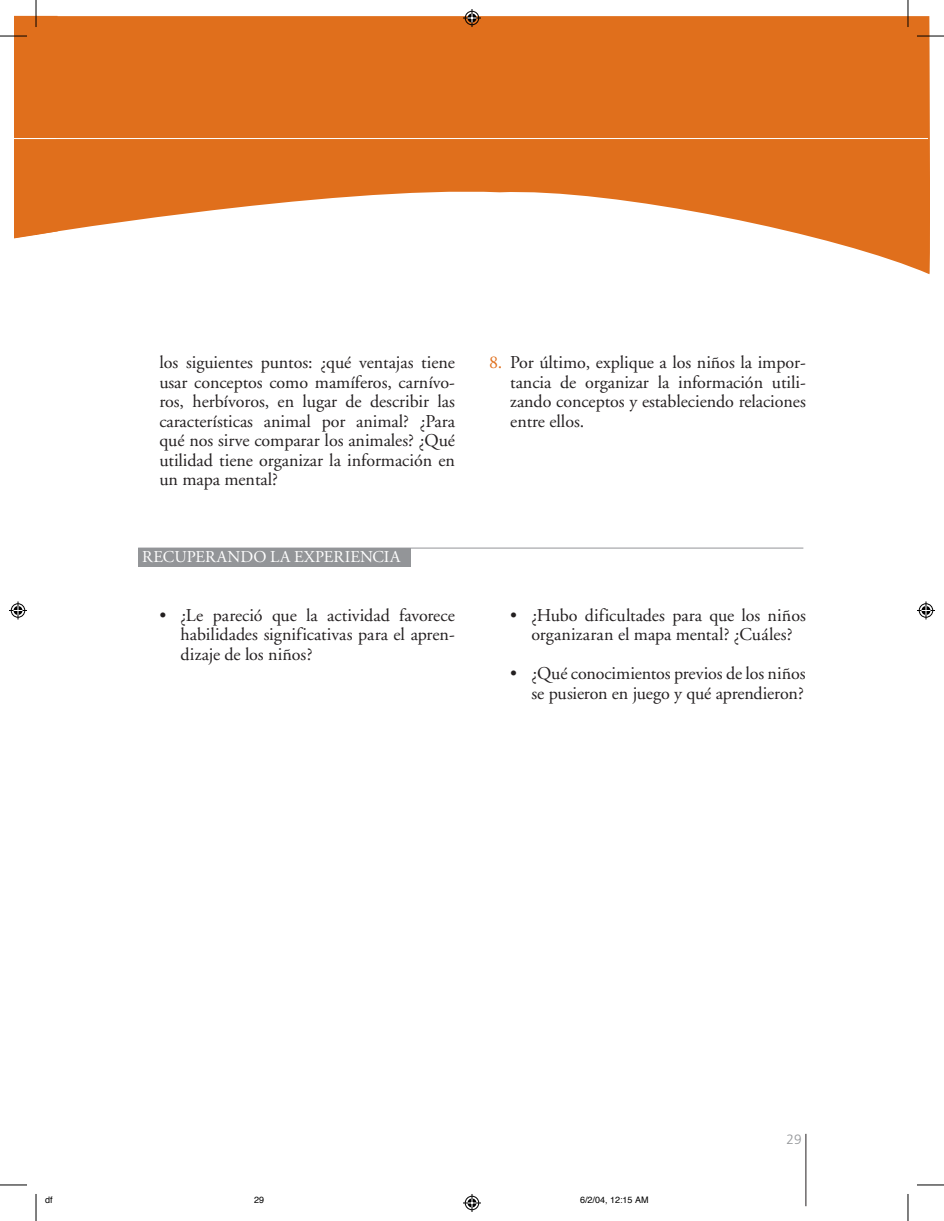
<style>
.page{position:relative;width:944px;height:1221px;background:#fff}
.page>*{position:absolute;margin:0;border:0;box-sizing:border-box;transform-origin:0 0}
.puntos_2col{font:18px/19.5px "Adobe Garamond";letter-spacing:-.005em;color:#231f20;text-align:justify}
.balazo_2_col{font:18px/19.5px "Adobe Garamond";letter-spacing:-.005em;color:#231f20;text-align:justify}
.t1{font:16.5px "Adobe Garamond";color:#fff}
.t2{font:300 13.5px "Frutiger";color:#939598}
.t3{font:9px "Helvetica";color:#000}
.s1{color:#e06f1c}
</style>
<div class="page">
<svg style="left:58px;top:16px;width:871px;height:258px;fill:#e06f1c"></svg>
<hr style="left:805px;top:1133px;width:1px;height:72px;background:#231f20">
<hr style="left:36px;top:138px;width:892px;height:1px;background:#fff">
<div style="left:138px;top:547px;width:272px;height:19px;background:#939598"></div>
<hr style="left:138px;top:547px;width:665px;height:1px;background:#939598">
<svg style="left:0;top:0;width:58px;height:239px"></svg>
<svg style="left:907px;top:0;width:1px;height:27px"></svg>
<svg style="left:917px;top:36px;width:27px;height:1px"></svg>
<svg style="left:36px;top:1194px;width:1px;height:26px"></svg>
<svg style="left:0;top:1184px;width:27px;height:1px"></svg>
<svg style="left:907px;top:1194px;width:1px;height:26px"></svg>
<svg style="left:917px;top:1184px;width:27px;height:1px"></svg>
<svg style="left:463px;top:9px;width:18px;height:18px"></svg>
<svg style="left:463px;top:1194px;width:18px;height:17px"></svg>
<svg style="left:9px;top:601px;width:18px;height:18px"></svg>
<svg style="left:917px;top:601px;width:18px;height:18px"></svg>
<p class="puntos_2col" style="left:159px;top:353px;width:297px">los siguientes puntos: ¿qué ventajas tiene usar conceptos como mamíferos, carnívo&shy;ros, herbívoros, en lugar de describir las características animal por animal? ¿Para qué nos sirve comparar los animales? ¿Qué utilidad tiene organizar la información en un mapa mental?</p>
<p class="t1" style="left:142px;top:548px;width:260px">RECUPERANDO LA EXPERIENCIA</p>
<p class="balazo_2_col" style="left:181px;top:605px;width:276px;text-indent:-21px">• ¿Le pareció que la actividad favorece habilidades significativas para el apren&shy;dizaje de los niños?</p>
<p class="puntos_2col" style="left:510px;top:353px;width:297px;text-indent:-21px"><span class="s1">8.</span> Por último, explique a los niños la impor&shy;tancia de organizar la información utili&shy;zando conceptos y estableciendo relaciones entre ellos.</p>
<p class="balazo_2_col" style="left:510px;top:605px;width:297px;text-align:center">• ¿Hubo dificultades para que los niños organizaran el mapa mental? ¿Cuáles?</p>
<p class="balazo_2_col" style="left:510px;top:664px;width:297px;text-align:right">• ¿Qué conocimientos previos de los niños se pusieron en juego y qué aprendieron?</p>
<p class="t2" style="left:786px;top:1131px;width:17px">29</p>
<p class="t3" style="left:45px;top:1193px;width:9px">df</p>
<p class="t3" style="left:254px;top:1193px;width:12px">29</p>
<p class="t3" style="left:580px;top:1193px;width:70px">6/2/04, 12:15 AM</p>
</div>
